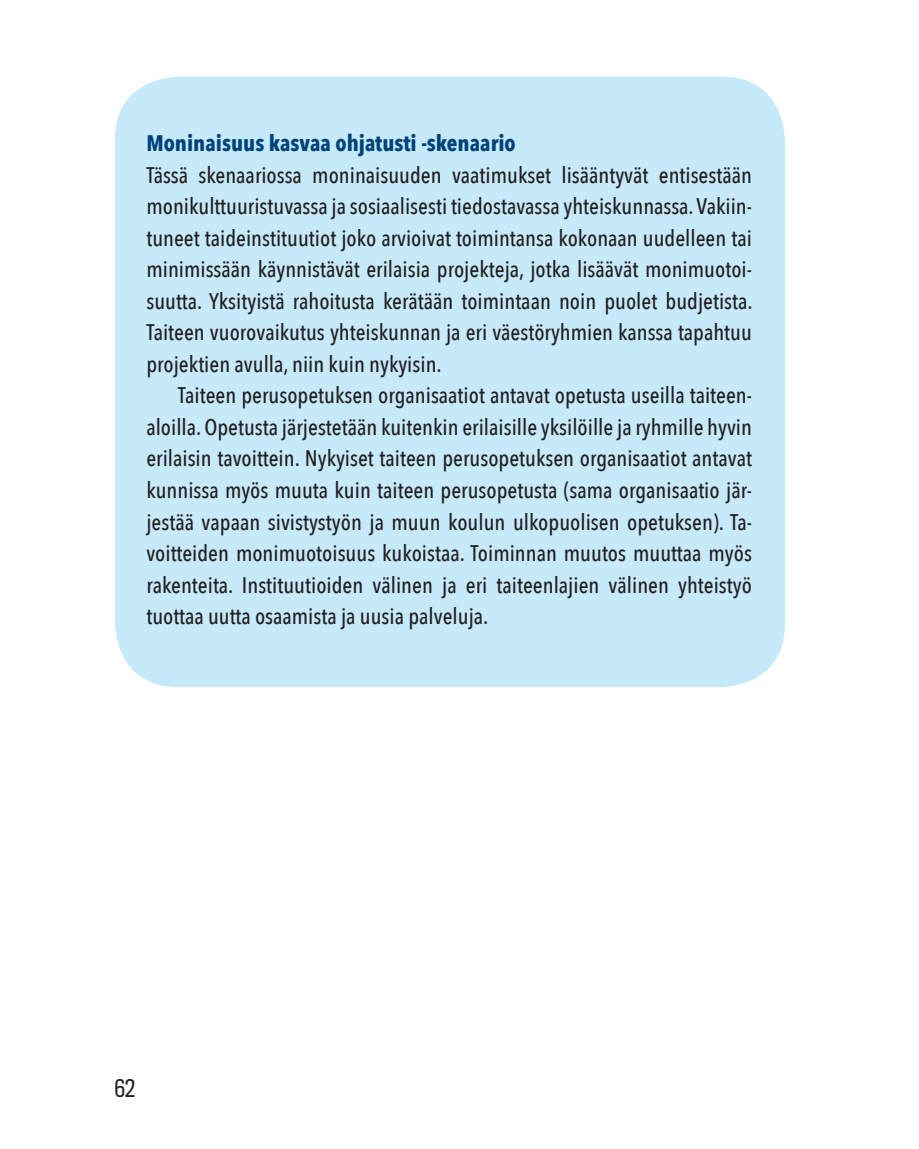
<style>
.page{position:relative;width:919px;height:1149px;background:#fff}
.page>*{position:absolute;margin:0;border:0;box-sizing:border-box;transform-origin:0 0}
.laatikko_-_leipäteks{font:500 22.5px/31.5px "Avenir Next Condensed";color:#231f20;text-align:justify}
.kupla_-_otsikko{font:700 22.5px "Avenir Next Condensed";color:#004279}
.t1{font:22.5px "Titling Gothic FB Cond";color:#231f20}
</style>
<div class="page">
<div style="left:115px;top:77px;width:669px;height:610px;background:#c6eafa;border-radius:63px"></div>
<p class="kupla_-_otsikko" style="left:146px;top:129px;width:371px">Moninaisuus kasvaa ohjatusti -skenaario</p>
<p class="laatikko_-_leipäteks" style="left:146px;top:159px;width:607px">Tässä skenaariossa moninaisuuden vaatimukset lisääntyvät entisestään monikulttuuristuvassa ja sosiaalisesti tiedostavassa yhteiskunnassa. Vakiin&shy;tuneet taideinstituutiot joko arvioivat toimintansa kokonaan uudelleen tai minimissään käynnistävät erilaisia projekteja, jotka lisäävät monimuotoi&shy;suutta. Yksityistä rahoitusta kerätään toimintaan noin puolet budjetista.<br>Taiteen vuorovaikutus yhteiskunnan ja eri väestöryhmien kanssa tapahtuu projektien avulla, niin kuin nykyisin.</p>
<p class="laatikko_-_leipäteks" style="left:146px;top:379px;width:607px;text-indent:32px">Taiteen perusopetuksen organisaatiot antavat opetusta useilla taiteen&shy;aloilla. Opetusta järjestetään kuitenkin erilaisille yksilöille ja ryhmille hyvin erilaisin tavoittein. Nykyiset taiteen perusopetuksen organisaatiot antavat kunnissa myös muuta kuin taiteen perusopetusta (sama organisaatio jär&shy;jestää vapaan sivistystyön ja muun koulun ulkopuolisen opetuksen). Ta&shy;voitteiden monimuotoisuus kukoistaa. Toiminnan muutos muuttaa myös rakenteita. Instituutioiden välinen ja eri taiteenlajien välinen yhteistyö tuottaa uutta osaamista ja uusia palveluja.</p>
<p class="t1" style="left:115px;top:1074px;width:22px">62</p>
</div>
